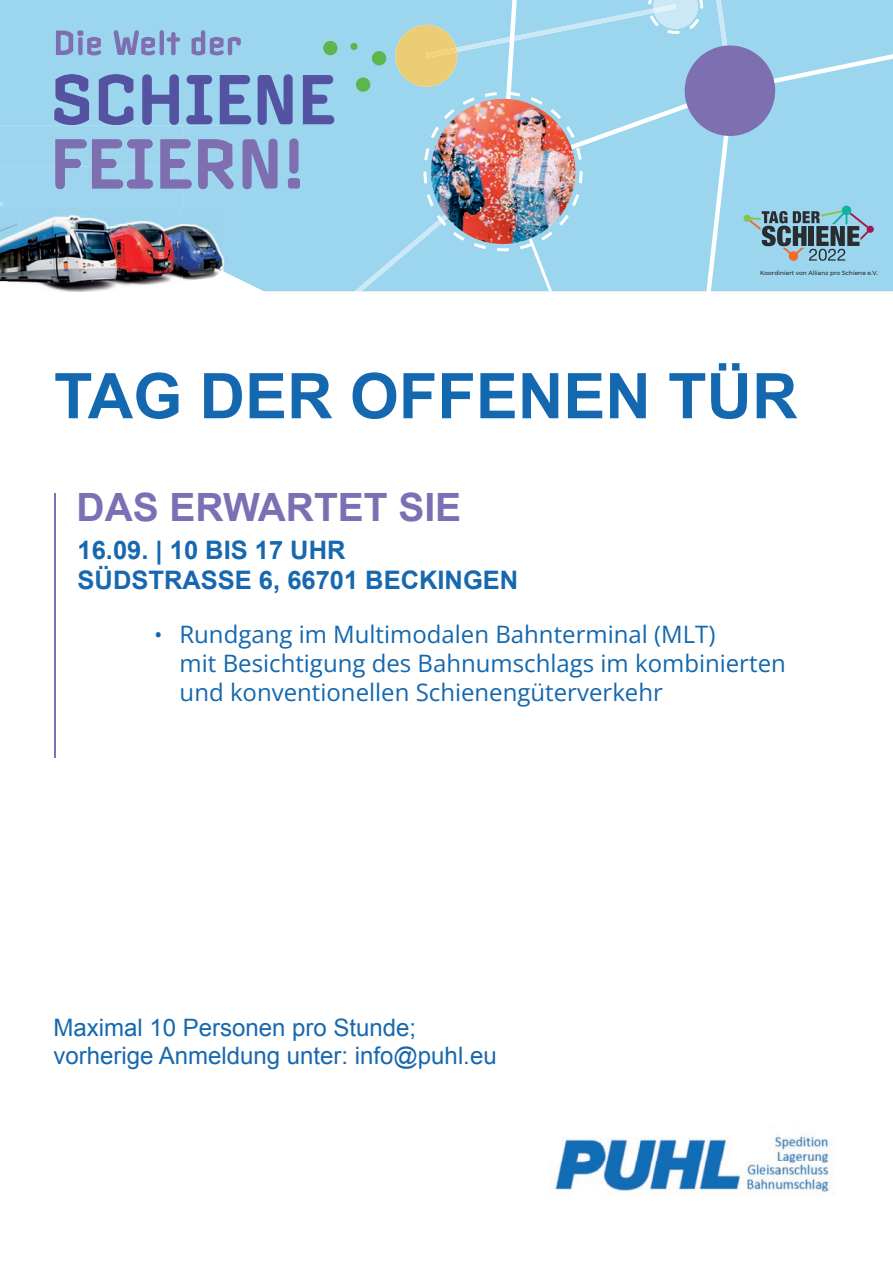
<style>
.page{position:relative;width:893px;height:1263px;background:#fff}
.page>*{position:absolute;margin:0;border:0;box-sizing:border-box;transform-origin:0 0}
.t1{font:700 63px "Arial";color:#1368af}
.t2{font:700 39px "Arial";color:#7c6fb3}
.t3{font:700 25.5px/30.6px "Arial";color:#1768af}
.t4{font:24px/28.8px "Open Sans";color:#1368af}
.t5{font:24px/28.8px "Arial";color:#1768af}
.t6{font:500 6px "Montserrat";color:#202426}
.s1{font-size:22.5px}
</style>
<div class="page">
<div style="left:0;top:0;width:350px;height:291px;background:#9cd5ee"></div>
<svg style="left:322px;top:40px;width:16px;height:16px"></svg>
<svg style="left:350px;top:0;width:543px;height:291px;background:#9ed3e8"></svg>
<img style="left:431px;top:99px;width:144px;height:145px">
<div style="left:685px;top:45px;width:90px;height:91px;background:#7e6fb1;border-radius:50%"></div>
<svg style="left:56px;top:31px;width:45px;height:24px"></svg>
<svg style="left:114px;top:30px;width:41px;height:25px"></svg>
<hr style="left:160px;top:30px;width:4px;height:25px;background:#7e6fb1;border-radius:2px">
<svg style="left:167px;top:32px;width:13px;height:23px"></svg>
<svg style="left:192px;top:30px;width:49px;height:25px"></svg>
<svg style="left:228px;top:139px;width:6px;height:50px"></svg>
<svg style="left:242px;top:139px;width:36px;height:50px;background:#878ec3"></svg>
<svg style="left:288px;top:138px;width:12px;height:51px"></svg>
<svg style="left:54px;top:74px;width:35px;height:51px;background:#6f82bc"></svg>
<svg style="left:99px;top:74px;width:35px;height:51px;background:#758cc3"></svg>
<svg style="left:142px;top:74px;width:37px;height:51px;background:#7289c1"></svg>
<svg style="left:186px;top:75px;width:26px;height:49px"></svg>
<svg style="left:220px;top:75px;width:31px;height:49px;background:#6e83bd"></svg>
<svg style="left:258px;top:74px;width:35px;height:51px;background:#6a7ab8"></svg>
<svg style="left:303px;top:75px;width:31px;height:49px;background:#6e83bd"></svg>
<img style="left:0;top:125px;width:228px;height:146px">
<img style="left:55px;top:139px;width:32px;height:50px">
<img style="left:92px;top:139px;width:31px;height:50px">
<img style="left:127px;top:139px;width:26px;height:50px">
<img style="left:160px;top:139px;width:32px;height:50px">
<img style="left:198px;top:139px;width:30px;height:50px">
<svg style="left:0;top:271px;width:281px;height:20px"></svg>
<hr style="left:54px;top:493px;width:2px;height:265px;background:#7c6fb3">
<img style="left:554px;top:1135px;width:278px;height:61px">
<p class="t6" style="left:760px;top:269px;width:119px">Koordiniert von Allianz pro Schiene e.V.</p>
<h1 class="t1" style="left:54px;top:355px;width:745px">TAG DER OFFENEN TÜR</h1>
<h2 class="t2" style="left:77px;top:482px;width:386px">DAS ERWARTET SIE</h2>
<p class="t3" style="left:78px;top:535px;width:442px">16.09. | 10 BIS 17 UHR<br>SÜDSTRASSE 6, 66701 BECKINGEN</p>
<p class="t4" style="left:180px;top:619px;width:608px;text-indent:-26px"><span class="s1">•</span> Rundgang im Multimodalen Bahnterminal (MLT)<br>mit Besichtigung des Bahnumschlags im kombinierten und konventionellen Schienengüterverkehr</p>
<p class="t5" style="left:53px;top:1013px;width:445px">Maximal 10 Personen pro Stunde; vorherige Anmeldung unter: info@puhl.eu</p>
</div>
